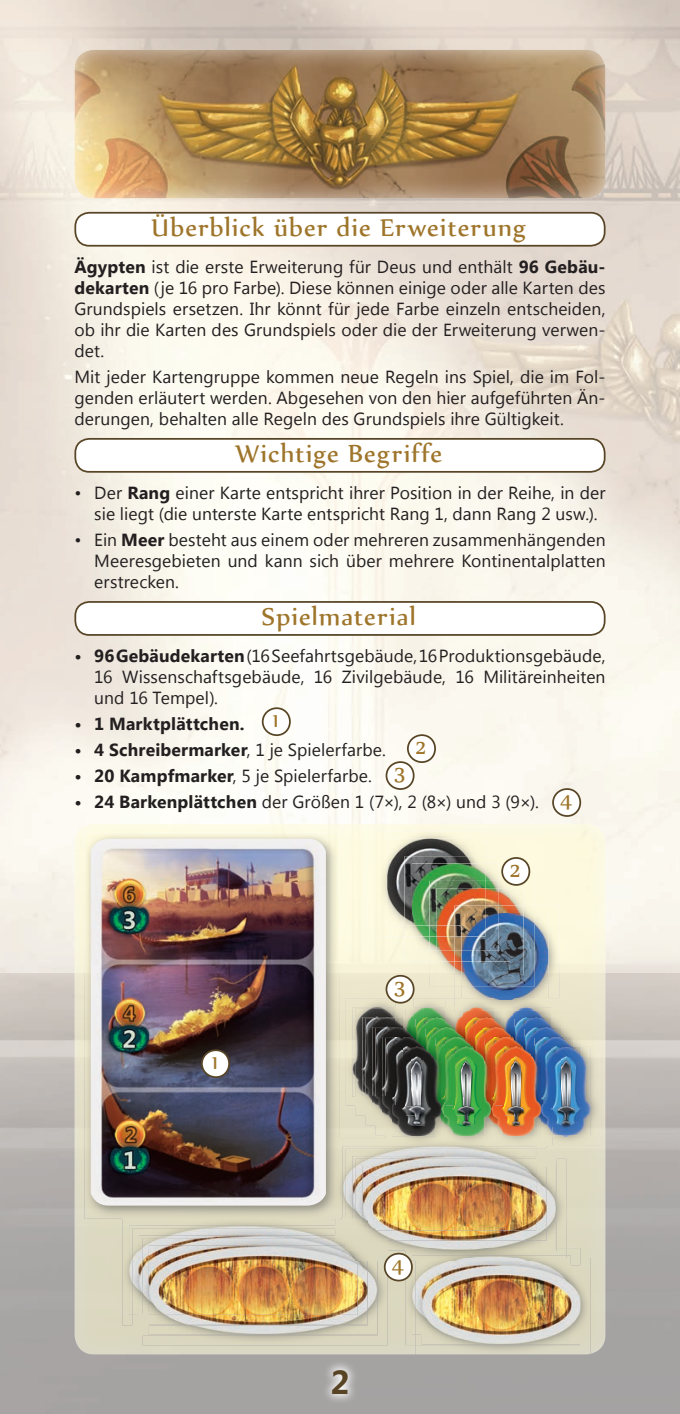
<style>
.page{position:relative;width:680px;height:1414px;background:#fff}
.page>*{position:absolute;margin:0;border:0;box-sizing:border-box;transform-origin:0 0}
.Titre1{font:700 33.25px "Microsoft New Tai Lue";color:#584424}
.t1{font:29.75px "Nyala";letter-spacing:.035em;color:#9e752a}
.Titre_chapitre{font:24.5px "Nyala";color:#9e752a}
.Corps_de_texte{font:17.5px/21px "Microsoft New Tai Lue";letter-spacing:.005em;color:#231f20;text-align:justify}
.t2{font:700 17.5px "Microsoft New Tai Lue";letter-spacing:.01em;color:#231f20}
.s1{font-weight:700}
.s2{font-weight:400}
</style>
<div class="page">
<img style="left:0;top:0;width:680px;height:1414px">
<div style="left:73px;top:47px;width:536px;height:153px;background:#fff;opacity:.75"></div>
<div style="left:75px;top:213px;width:529px;height:33px;background:#fff;border-radius:14px"></div>
<div style="left:74px;top:212px;width:531px;height:35px;border:2px solid #574526;border-radius:14px"></div>
<div style="left:75px;top:439px;width:529px;height:33px;background:#fff;border-radius:14px"></div>
<div style="left:74px;top:438px;width:531px;height:35px;border:2px solid #574526;border-radius:14px"></div>
<div style="left:75px;top:602px;width:529px;height:33px;background:#fff;border-radius:14px"></div>
<div style="left:74px;top:601px;width:531px;height:35px;border:2px solid #574526;border-radius:14px"></div>
<div style="left:74px;top:821px;width:534px;height:535px;background:#fff;opacity:.75"></div>
<div style="left:263px;top:708px;width:27px;height:27px;background:#fff;border-radius:50%"></div>
<div style="left:262px;top:707px;width:29px;height:29px;border:2px solid #584526;border-radius:50%"></div>
<div style="left:408px;top:735px;width:27px;height:27px;background:#fff;border-radius:50%"></div>
<div style="left:407px;top:734px;width:29px;height:29px;border:2px solid #584526;border-radius:50%"></div>
<div style="left:386px;top:762px;width:27px;height:27px;background:#fff;border-radius:50%"></div>
<div style="left:385px;top:761px;width:29px;height:29px;border:2px solid #584526;border-radius:50%"></div>
<div style="left:553px;top:789px;width:27px;height:27px;background:#fff;border-radius:50%"></div>
<div style="left:552px;top:788px;width:29px;height:29px;border:2px solid #584526;border-radius:50%"></div>
<div style="left:202px;top:1050px;width:27px;height:27px;background:#fff;border-radius:50%"></div>
<div style="left:201px;top:1049px;width:29px;height:29px;border:2px solid #584526;border-radius:50%"></div>
<div style="left:502px;top:858px;width:27px;height:27px;background:#fff;border-radius:50%"></div>
<div style="left:501px;top:857px;width:29px;height:29px;border:2px solid #584526;border-radius:50%"></div>
<div style="left:386px;top:976px;width:27px;height:27px;background:#fff;border-radius:50%"></div>
<div style="left:385px;top:975px;width:29px;height:28px;border:2px solid #584526;border-radius:50%"></div>
<div style="left:384px;top:1253px;width:28px;height:27px;background:#fff;border-radius:50%"></div>
<div style="left:384px;top:1253px;width:29px;height:28px;border:2px solid #584526;border-radius:50%"></div>
<svg style="left:321px;top:1359px;width:37px;height:45px"></svg>
<p class="t1" style="left:151px;top:209px;width:376px">Überblick über die Erweiterung</p>
<p class="Corps_de_texte" style="left:74px;top:257px;width:532px"><span class="s1">Ägypten</span> ist die erste Erweiterung für Deus und enthält <span class="s1">96 Gebäu&shy;dekarten</span> (je 16 pro Farbe). Diese können einige oder alle Karten des Grundspiels ersetzen. Ihr könnt für jede Farbe einzeln entscheiden, ob ihr die Karten des Grundspiels oder die der Erweiterung verwen&shy;det.</p>
<p class="Corps_de_texte" style="left:74px;top:367px;width:532px">Mit jeder Kartengruppe kommen neue Regeln ins Spiel, die im Fol&shy;genden erläutert werden. Abgesehen von den hier aufgeführten Än&shy;derungen, behalten alle Regeln des Grundspiels ihre Gültigkeit.</p>
<p class="t1" style="left:235px;top:435px;width:208px">Wichtige Begriffe</p>
<p class="Corps_de_texte" style="left:94px;top:483px;width:512px;text-indent:-20px">• Der <span class="s1">Rang</span> einer Karte entspricht ihrer Position in der Reihe, in der sie liegt (die unterste Karte entspricht Rang 1, dann Rang 2 usw.).</p>
<p class="Corps_de_texte" style="left:94px;top:530px;width:513px;text-indent:-20px">• Ein <span class="s1">Meer</span> besteht aus einem oder mehreren zusammenhängenden Meeresgebieten und kann sich über mehrere Kontinentalplatten erstrecken.</p>
<p class="t1" style="left:262px;top:598px;width:155px">Spielmaterial</p>
<p class="Corps_de_texte" style="left:94px;top:646px;width:512px;text-indent:-20px"><span class="s1">• 96 Gebäudekarten</span> (16 Seefahrtsgebäude, 16 Produktionsgebäude, 16 Wissenschaftsgebäude, 16 Zivilgebäude, 16 Militäreinheiten und 16 Tempel).</p>
<p class="t2" style="left:74px;top:713px;width:172px">• 1 Marktplättchen.</p>
<p class="t2" style="left:74px;top:739px;width:313px">• 4 Schreibermarker<span class="s2">, 1 je Spielerfarbe.</span></p>
<p class="Corps_de_texte" style="left:74px;top:766px;width:299px"><span class="s1">• 20 Kampfmarker</span>, 5 je Spielerfarbe.</p>
<p class="Corps_de_texte" style="left:74px;top:792px;width:466px"><span class="s1">• 24 Barkenplättchen</span> der Größen 1 (7×), 2 (8×) und 3 (9×).</p>
<p class="Titre_chapitre" style="left:273px;top:705px;width:7px">1</p>
<p class="Titre_chapitre" style="left:415px;top:732px;width:12px">2</p>
<p class="Titre_chapitre" style="left:394px;top:758px;width:13px">3</p>
<p class="Titre_chapitre" style="left:560px;top:785px;width:14px">4</p>
<p class="Titre_chapitre" style="left:212px;top:1047px;width:7px">1</p>
<p class="Titre_chapitre" style="left:394px;top:972px;width:13px">3</p>
<p class="Titre1" style="left:330px;top:1363px;width:21px">2</p>
<p class="Titre_chapitre" style="left:392px;top:1250px;width:14px">4</p>
<p class="Titre_chapitre" style="left:510px;top:855px;width:12px">2</p>
</div>
